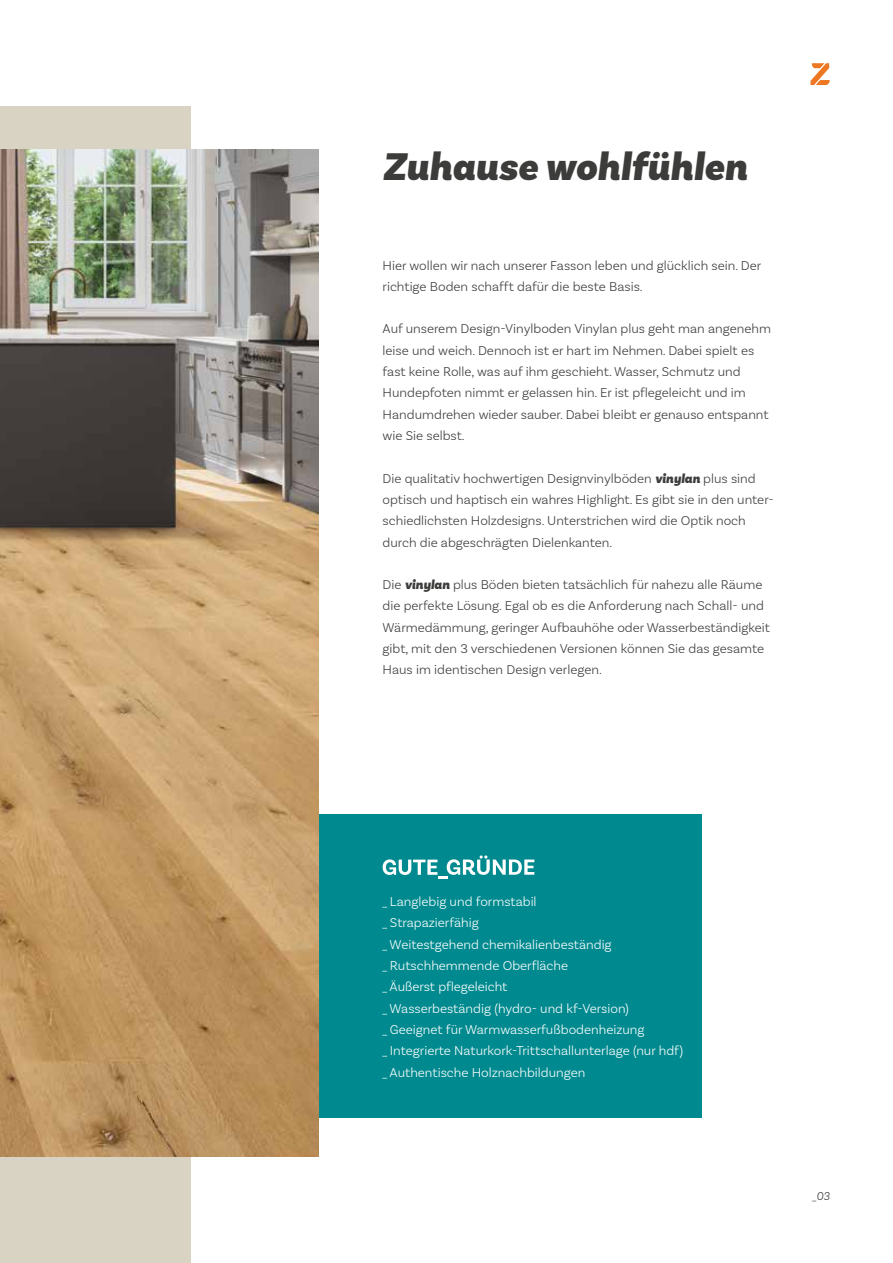
<style>
.page{position:relative;width:893px;height:1263px;background:#fff}
.page>*{position:absolute;margin:0;border:0;box-sizing:border-box;transform-origin:0 0}
.t1{font:italic 900 40.5px "Basic Sans";color:#3c3c3b}
.t2{font:300 13.5px/21.3px "Basic Sans";color:#3c3c3b}
.t3{font:300 13.5px/21.3px "Basic Sans";color:#fff}
.t4{font:italic 300 12px "Basic Sans";color:#3c3c3b}
.s1{font-weight:900;font-style:italic}
</style>
<div class="page">
<div style="left:0;top:106px;width:191px;height:1157px;background:#d9d3c3"></div>
<div style="left:319px;top:814px;width:383px;height:304px;background:#008a8f"></div>
<img style="left:0;top:150px;width:319px;height:1006px">
<svg style="left:810px;top:63px;width:20px;height:22px"></svg>
<svg style="left:383px;top:855px;width:151px;height:23px"></svg>
<h1 class="t1" style="left:383px;top:142px;width:366px">Zuhause wohlfühlen</h1>
<p class="t2" style="left:383px;top:254px;width:380px">Hier wollen wir nach unserer Fasson leben und glücklich sein. Der richtige Boden schafft dafür die beste Basis.</p>
<p class="t2" style="left:383px;top:318px;width:390px">Auf unserem Design-Vinylboden Vinylan plus geht man angenehm leise und weich. Dennoch ist er hart im Nehmen. Dabei spielt es fast keine Rolle, was auf ihm geschieht. Wasser, Schmutz und Hundepfoten nimmt er gelassen hin. Er ist pflegeleicht und im Handumdrehen wieder sauber. Dabei bleibt er genauso entspannt wie Sie selbst.</p>
<p class="t2" style="left:383px;top:467px;width:393px">Die qualitativ hochwertigen Designvinylböden <span class="s1">vinylan</span> plus sind optisch und haptisch ein wahres Highlight. Es gibt sie in den unter&shy;schiedlichsten Holzdesigns. Unterstrichen wird die Optik noch durch die abgeschrägten Dielenkanten.</p>
<p class="t2" style="left:383px;top:574px;width:389px">Die <span class="s1">vinylan</span> plus Böden bieten tatsächlich für nahezu alle Räume die perfekte Lösung. Egal ob es die Anforderung nach Schall- und Wärmedämmung, geringer Aufbauhöhe oder Wasserbeständigkeit gibt, mit den 3 verschiedenen Versionen können Sie das gesamte Haus im identischen Design verlegen.</p>
<p class="t3" style="left:383px;top:891px;width:302px">_ Langlebig und formstabil<br>_ Strapazierfähig<br>_ Weitestgehend chemikalienbeständig<br>_ Rutschhemmende Oberfläche<br>_ Äußerst pflegeleicht<br>_ Wasserbeständig (hydro- und kf-Version)<br>_ Geeignet für Warmwasserfußbodenheizung<br>_ Integrierte Naturkork-Trittschallunterlage (nur hdf) _ Authentische Holznachbildungen</p>
<p class="t4" style="left:812px;top:1188px;width:19px">_03</p>
</div>
